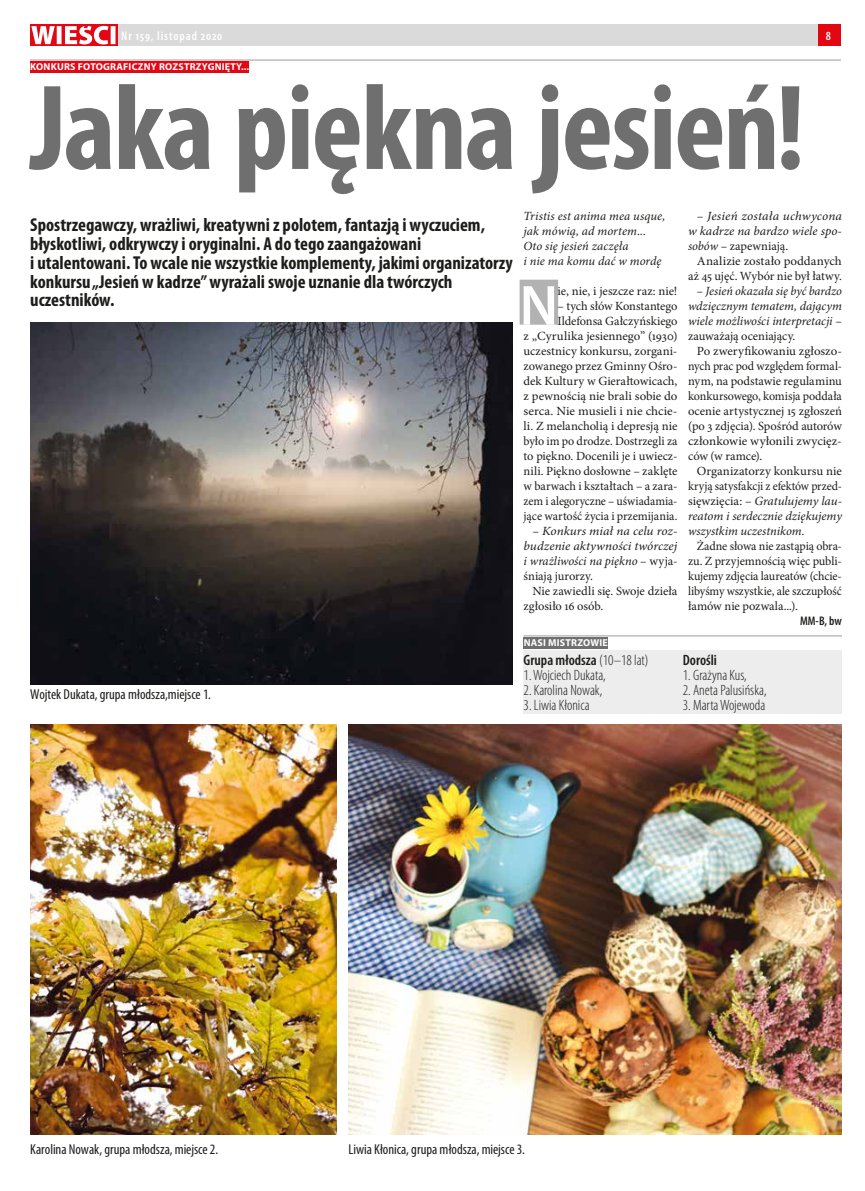
<style>
.page{position:relative;width:865px;height:1191px;background:#fff}
.page>*{position:absolute;margin:0;border:0;box-sizing:border-box;transform-origin:0 0}
.t1{font:700 condensed 122.5px "Myriad Pro";letter-spacing:-.015em;color:#706f6f}
.t2{font:600 57px "Myriad Pro";color:#fff}
.t3{font:700 condensed 18.75px/18.8px "Myriad Pro";color:#1d1d1b}
.t4{font:300 condensed 15px "Myriad Pro";color:#1d1d1b}
.t5{font:600 condensed 15px "Myriad Pro";color:#1d1d1b}
.t6{font:condensed 14.38px "Myriad Pro";color:#1d1d1b}
.t7{font:12.5px/15px "Minion Pro";letter-spacing:-.005em;color:#1d1d1b;text-align:justify}
.t8{font:italic 12.5px/15px "Minion Pro";letter-spacing:.005em;color:#1d1d1b}
.t9{font:italic 12.5px/15px "Minion Pro";letter-spacing:.005em;color:#1d1d1b;text-align:justify;scale:1.05 1}
.t10{font:12.5px/15px "Minion Pro";letter-spacing:-.005em;color:#1d1d1b;text-align:justify;scale:.96 1}
.t11{font:12.5px/15px "Minion Pro";letter-spacing:-.005em;color:#1d1d1b;text-align:right;scale:1.04 1}
.t12{font:600 condensed 12.5px "Myriad Pro";letter-spacing:.075em;color:#fff}
.t13{font:600 condensed 12.5px "Myriad Pro";color:#1d1d1b}
.t14{font:700 10px "Myriad Pro";letter-spacing:.02em;color:#fff}
.s1{font-style:normal}
.s2{font-style:italic}
.s3{font-weight:300}
</style>
<div class="page">
<div style="left:30px;top:25px;width:812px;height:21px;background:#dadada"></div>
<svg style="left:30px;top:25px;width:87px;height:21px"></svg>
<svg style="left:31px;top:26px;width:84px;height:18px;background:#f3969b"></svg>
<div style="left:818px;top:25px;width:24px;height:21px;background:#e30613"></div>
<div style="left:30px;top:61px;width:219px;height:12px;background:#e30613"></div>
<hr style="left:30px;top:60px;width:835px;height:1px;background:#9d9d9c">
<div style="left:842px;top:0;width:23px;height:100px;background:#fff"></div>
<div style="left:519px;top:280px;width:39px;height:45px;background:#b3b2b2"></div>
<div style="left:523px;top:636px;width:85px;height:12px;background:#706f6f"></div>
<hr style="left:523px;top:635px;width:319px;height:1px;background:#9d9d9c">
<div style="left:523px;top:650px;width:159px;height:18px;background:#ededed"></div>
<div style="left:523px;top:665px;width:159px;height:18px;background:#ededed"></div>
<div style="left:523px;top:680px;width:159px;height:18px;background:#ededed"></div>
<div style="left:523px;top:695px;width:159px;height:18px;background:#ededed"></div>
<div style="left:682px;top:650px;width:160px;height:18px;background:#ededed"></div>
<div style="left:682px;top:665px;width:160px;height:18px;background:#ededed"></div>
<div style="left:682px;top:680px;width:160px;height:18px;background:#ededed"></div>
<div style="left:682px;top:695px;width:160px;height:18px;background:#ededed"></div>
<img style="left:30px;top:322px;width:483px;height:362px">
<img style="left:348px;top:725px;width:494px;height:409px">
<img style="left:30px;top:725px;width:307px;height:409px">
<p class="t12" style="left:121px;top:28px;width:102px">Nr 159, listopad 2020</p>
<p class="t12" style="left:826px;top:28px;width:7px">8</p>
<p class="t14" style="left:30px;top:60px;width:220px">KONKURS FOTOGRAFICZNY ROZSTRZYGNIĘTY...</p>
<h1 class="t1" style="left:30px;top:52px;width:776px">Jaka piękna jesień!</h1>
<p class="t8" style="left:523px;top:208px;width:143px">Tristis est anima mea usque, jak mówią, ad mortem...<br>Oto się jesień zaczęła<br>i nie ma komu dać w mordę</p>
<h2 class="t2" style="left:519px;top:269px;width:40px">N</h2>
<p class="t7" style="left:557px;top:283px;width:121px">ie, nie, i jeszcze raz: nie!</p>
<p class="t9" style="left:688px;top:208px;width:148px;text-indent:9px">– Jesień została uchwycona w kadrze na bardzo wiele spo&shy;sobów <span class="s1">– zapewniają.</span></p>
<p class="t11" style="left:688px;top:253px;width:149px">Analizie zostało poddanych aż 45 ujęć. Wybór nie był łatwy.</p>
<p class="t8" style="left:688px;top:283px;width:155px;text-align:justify;text-indent:9px">– Jesień okazała się być bardzo wdzięcznym tematem, dającym wiele możliwości interpretacji <span class="s1">– zauważają oceniający.</span></p>
<p class="t7" style="left:688px;top:343px;width:155px;text-indent:9px">Po zweryfikowaniu zgłoszo&shy;nych prac pod względem formal&shy;nym, na podstawie regulaminu konkursowego, komisja poddała ocenie artystycznej 15 zgłoszeń (po 3 zdjęcia). Spośród autorów członkowie wyłonili zwycięz&shy;ców (w ramce).</p>
<p class="t7" style="left:688px;top:463px;width:155px;text-indent:9px">Organizatorzy konkursu nie kryją satysfakcji z efektów przed&shy;sięwzięcia: <span class="s2">– Gratulujemy lau&shy;reatom i serdecznie dziękujemy wszystkim uczestnikom.</span></p>
<p class="t10" style="left:688px;top:538px;width:162px;text-indent:9px">Żadne słowa nie zastąpią obra&shy;zu. Z przyjemnością więc publi&shy;kujemy zdjęcia laureatów (chcie&shy;libyśmy wszystkie, ale szczupłość łamów nie pozwala...).</p>
<p class="t13" style="left:800px;top:612px;width:43px">MM-B, bw</p>
<p class="t3" style="left:30px;top:215px;width:484px">Spostrzegawczy, wrażliwi, kreatywni z polotem, fantazją i wyczuciem, błyskotliwi, odkrywczy i oryginalni. A do tego zaangażowani<br>i utalentowani. To wcale nie wszystkie komplementy, jakimi organizatorzy konkursu „Jesień w kadrze” wyrażali swoje uznanie dla twórczych uczestników.</p>
<p class="t7" style="left:523px;top:298px;width:155px;text-align:right">– tych słów Konstantego<br>Ildefonsa Gałczyńskiego<br>z „Cyrulika jesiennego” (1930) uczestnicy konkursu, zorgani&shy;zowanego przez Gminny Ośro&shy;dek Kultury w Gierałtowicach, z pewnością nie brali sobie do serca. Nie musieli i nie chcie&shy;li. Z melancholią i depresją nie było im po drodze. Dostrzegli za to piękno. Docenili je i uwiecz&shy;nili. Piękno dosłowne – zaklęte w barwach i kształtach – a zara&shy;zem i alegoryczne – uświadamia&shy;jące wartość życia i przemijania.</p>
<p class="t9" style="left:523px;top:523px;width:148px;text-indent:9px">– Konkurs miał na celu roz&shy;budzenie aktywności twórczej i wrażliwości na piękno <span class="s1">– wyja&shy;śniają jurorzy.</span></p>
<p class="t7" style="left:523px;top:583px;width:155px;text-indent:9px">Nie zawiedli się. Swoje dzieła zgłosiło 16 osób.</p>
<p class="t6" style="left:30px;top:685px;width:182px">Wojtek Dukata, grupa młodsza,miejsce 1.</p>
<p class="t14" style="left:523px;top:636px;width:86px">NASI MISTRZOWIE</p>
<p class="t5" style="left:523px;top:651px;width:127px">Grupa młodsza <span class="s3">(10–18 lat)</span></p>
<p class="t4" style="left:523px;top:666px;width:84px">1. Wojciech Dukata,</p>
<p class="t4" style="left:523px;top:681px;width:80px">2. Karolina Nowak,</p>
<p class="t4" style="left:523px;top:696px;width:67px">3. Liwia Kłonica</p>
<p class="t5" style="left:682px;top:651px;width:36px">Dorośli</p>
<p class="t4" style="left:682px;top:666px;width:65px">1. Grażyna Kus,</p>
<p class="t4" style="left:682px;top:681px;width:85px">2. Aneta Palusińska,</p>
<p class="t4" style="left:682px;top:696px;width:84px">3. Marta Wojewoda</p>
<p class="t6" style="left:30px;top:1140px;width:189px">Karolina Nowak, grupa młodsza, miejsce 2.</p>
<p class="t6" style="left:348px;top:1140px;width:178px">Liwia Kłonica, grupa młodsza, miejsce 3.</p>
</div>
